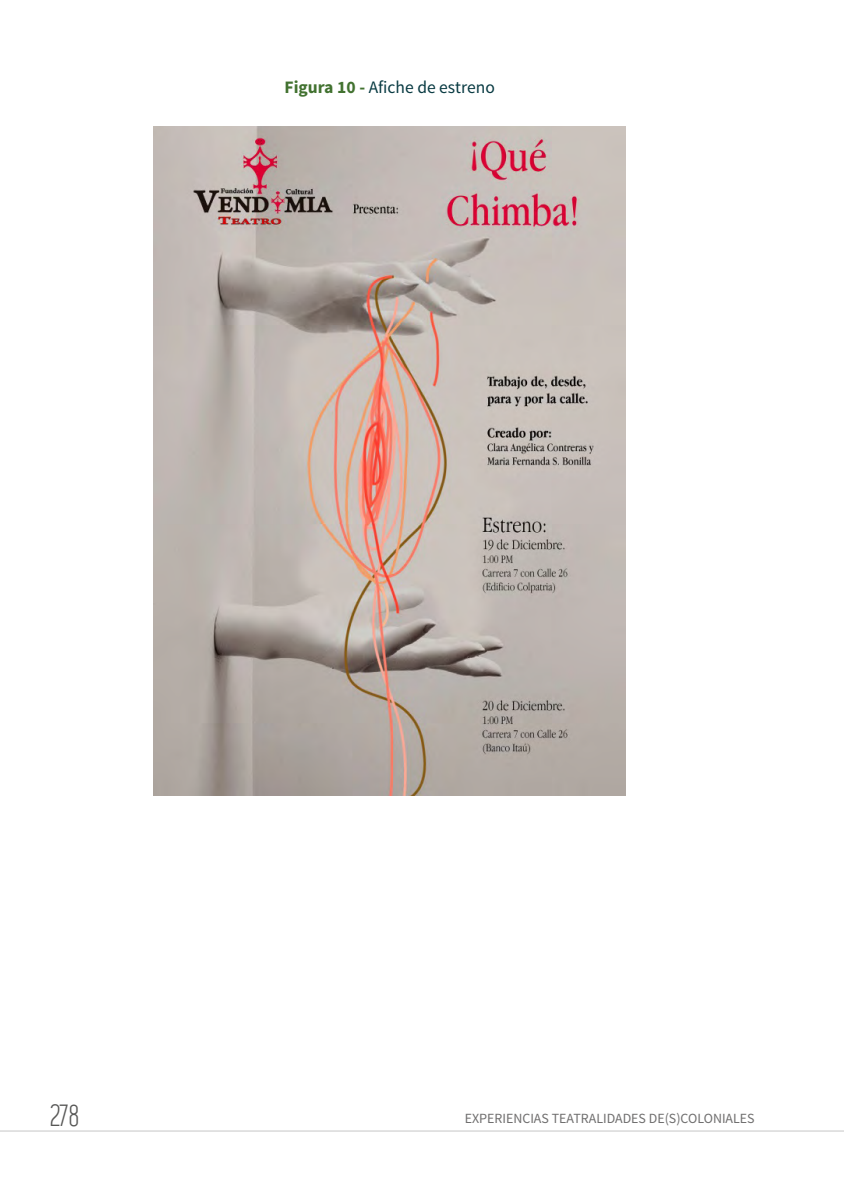
<style>
.page{position:relative;width:844px;height:1191px;background:#fff}
.page>*{position:absolute;margin:0;border:0;box-sizing:border-box;transform-origin:0 0}
.t1{font:28px "Politica";color:#575756}
.figura_01{font:17.5px "Source Sans Pro";color:#083a42}
.t2{font:14px "Source Sans Pro";color:#706f6f}
.s1{font-weight:700;color:#427230}
</style>
<div class="page">
<hr style="left:0;top:1130px;width:843px;height:1px;background:#c6c6c6">
<img style="left:154px;top:126px;width:471px;height:669px">
<p class="figura_01" style="left:284px;top:76px;width:212px"><span class="s1">Figura 10 -</span> Afiche de estreno</p>
<h1 class="t1" style="left:50px;top:1097px;width:31px">278</h1>
<p class="t2" style="left:464px;top:1110px;width:291px">EXPERIENCIAS TEATRALIDADES DE(S)COLONIALES</p>
</div>
